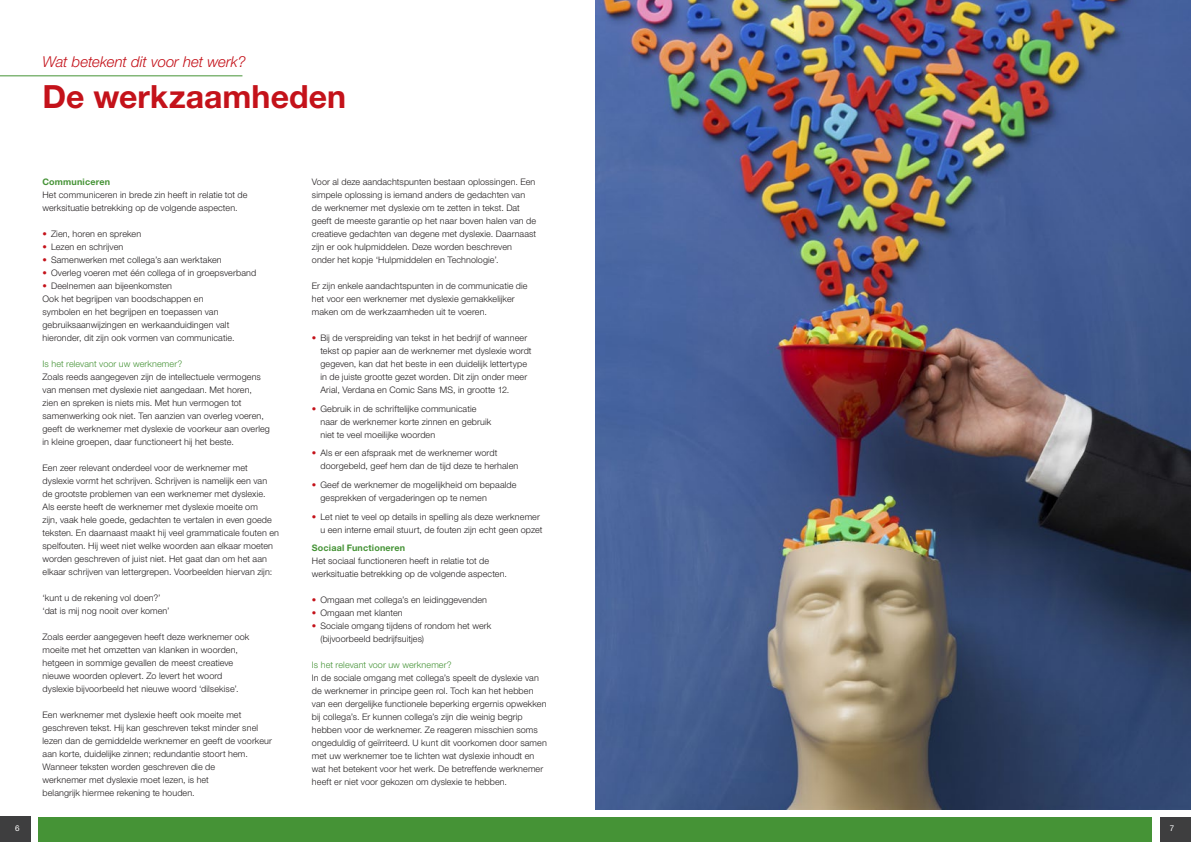
<style>
.page{position:relative;width:1191px;height:842px;background:#fff}
.page>*{position:absolute;margin:0;border:0;box-sizing:border-box;transform-origin:0 0}
.t1{font:700 32px "Helvetica Neue LT Std";color:#c4121a}
.t2{font:italic 300 15px "Helvetica Neue LT Std";letter-spacing:-.005em;color:#c4121a}
.t3{font:300 9px/13px "Helvetica Neue LT Std";letter-spacing:.01em;color:#231f20}
.t4{font:300 9px "Helvetica Neue LT Std";letter-spacing:.01em;color:#459336}
.t5{font:700 9px "Helvetica Neue LT Std";letter-spacing:.02em;color:#459336}
.t6{font:8px "Helvetica Neue LT Std";color:#fff}
.s1{color:#c4121a}
</style>
<div class="page">
<hr style="left:0;top:75px;width:242px;height:1px;background:#459336">
<img style="left:595px;top:0;width:596px;height:809px">
<div style="left:38px;top:817px;width:1113px;height:25px;background:#459336"></div>
<div style="left:0;top:817px;width:31px;height:25px;background:#3e3e3f"></div>
<div style="left:1160px;top:817px;width:31px;height:25px;background:#3e3e3f"></div>
<p class="t2" style="left:43px;top:53px;width:205px">Wat betekent dit voor het werk?</p>
<p class="t1" style="left:43px;top:77px;width:305px">De werkzaamheden</p>
<p class="t5" style="left:43px;top:176px;width:69px">Communiceren</p>
<p class="t3" style="left:43px;top:188px;width:206px">Het communiceren in brede zin heeft in relatie tot de werksituatie betrekking op de volgende aspecten.</p>
<p class="t3" style="left:43px;top:227px;width:100px"><span class="s1">•</span> Zien, horen en spreken</p>
<p class="t3" style="left:43px;top:240px;width:82px"><span class="s1">•</span> Lezen en schrijven</p>
<p class="t3" style="left:43px;top:253px;width:181px"><span class="s1">•</span> Samenwerken met collega’s aan werktaken</p>
<p class="t3" style="left:43px;top:266px;width:215px"><span class="s1">•</span> Overleg voeren met één collega of in groepsverband</p>
<p class="t3" style="left:43px;top:279px;width:131px"><span class="s1">•</span> Deelnemen aan bijeenkomsten</p>
<p class="t3" style="left:43px;top:292px;width:193px">Ook het begrijpen van boodschappen en symbolen en het begrijpen en toepassen van gebruiksaanwijzingen en werkaanduidingen valt hieronder, dit zijn ook vormen van communicatie.</p>
<p class="t4" style="left:43px;top:358px;width:141px">Is het relevant voor uw werknemer?</p>
<p class="t3" style="left:43px;top:370px;width:229px">Zoals reeds aangegeven zijn de intellectuele vermogens van mensen met dyslexie niet aangedaan. Met horen,<br>zien en spreken is niets mis. Met hun vermogen tot samenwerking ook niet. Ten aanzien van overleg voeren, geeft de werknemer met dyslexie de voorkeur aan overleg in kleine groepen, daar functioneert hij het beste.</p>
<p class="t3" style="left:43px;top:461px;width:238px">Een zeer relevant onderdeel voor de werknemer met dyslexie vormt het schrijven. Schrijven is namelijk een van de grootste problemen van een werknemer met dyslexie.<br>Als eerste heeft de werknemer met dyslexie moeite om<br>zijn, vaak hele goede, gedachten te vertalen in even goede teksten. En daarnaast maakt hij veel grammaticale fouten en spelfouten. Hij weet niet welke woorden aan elkaar moeten worden geschreven of juist niet. Het gaat dan om het aan elkaar schrijven van lettergrepen. Voorbeelden hiervan zijn:</p>
<p class="t3" style="left:43px;top:591px;width:120px">‘kunt u de rekening vol doen?’</p>
<p class="t3" style="left:43px;top:604px;width:129px">‘dat is mij nog nooit over komen’</p>
<p class="t3" style="left:43px;top:630px;width:208px">Zoals eerder aangegeven heeft deze werknemer ook moeite met het omzetten van klanken in woorden, hetgeen in sommige gevallen de meest creatieve nieuwe woorden oplevert. Zo levert het woord dyslexie bijvoorbeeld het nieuwe woord ‘dilsekise’.</p>
<p class="t3" style="left:43px;top:708px;width:231px">Een werknemer met dyslexie heeft ook moeite met geschreven tekst. Hij kan geschreven tekst minder snel lezen dan de gemiddelde werknemer en geeft de voorkeur aan korte, duidelijke zinnen; redundantie stoort hem.</p>
<p class="t3" style="left:43px;top:760px;width:174px">Wanneer teksten worden geschreven die de werknemer met dyslexie moet lezen, is het belangrijk hiermee rekening te houden.</p>
<p class="t3" style="left:312px;top:175px;width:226px">Voor al deze aandachtspunten bestaan oplossingen. Een simpele oplossing is iemand anders de gedachten van de werknemer met dyslexie om te zetten in tekst. Dat geeft de meeste garantie op het naar boven halen van de creatieve gedachten van degene met dyslexie. Daarnaast zijn er ook hulpmiddelen. Deze worden beschreven onder het kopje ‘Hulpmiddelen en Technologie’.</p>
<p class="t3" style="left:312px;top:279px;width:217px">Er zijn enkele aandachtspunten in de communicatie die het voor een werknemer met dyslexie gemakkelijker maken om de werkzaamheden uit te voeren.</p>
<p class="t3" style="left:320px;top:331px;width:213px;text-indent:-9px"><span class="s1">•</span> Bij de verspreiding van tekst in het bedrijf of wanneer tekst op papier aan de werknemer met dyslexie wordt gegeven, kan dat het beste in een duidelijk lettertype in de juiste grootte gezet worden. Dit zijn onder meer Arial, Verdana en Comic Sans MS, in grootte 12.</p>
<p class="t3" style="left:320px;top:402px;width:172px;text-indent:-9px"><span class="s1">•</span> Gebruik in de schriftelijke communicatie naar de werknemer korte zinnen en gebruik niet te veel moeilijke woorden</p>
<p class="t3" style="left:320px;top:446px;width:199px;text-indent:-9px"><span class="s1">•</span> Als er een afspraak met de werknemer wordt doorgebeld, geef hem dan de tijd deze te herhalen</p>
<p class="t3" style="left:320px;top:478px;width:198px;text-indent:-9px"><span class="s1">•</span> Geef de werknemer de mogelijkheid om bepaalde gesprekken of vergaderingen op te nemen</p>
<p class="t3" style="left:312px;top:510px;width:232px;text-align:right"><span class="s1">•</span> Let niet te veel op details in spelling als deze werknemer u een interne email stuurt, de fouten zijn echt geen opzet</p>
<p class="t5" style="left:312px;top:543px;width:95px">Sociaal Functioneren</p>
<p class="t3" style="left:312px;top:554px;width:197px">Het sociaal functioneren heeft in relatie tot de werksituatie betrekking op de volgende aspecten.</p>
<p class="t3" style="left:312px;top:593px;width:177px"><span class="s1">•</span> Omgaan met collega’s en leidinggevenden</p>
<p class="t3" style="left:312px;top:606px;width:92px"><span class="s1">•</span> Omgaan met klanten</p>
<p class="t3" style="left:312px;top:619px;width:181px"><span class="s1">•</span> Sociale omgang tijdens of rondom het werk</p>
<p class="t3" style="left:320px;top:632px;width:105px">(bijvoorbeeld bedrijfsuitjes)</p>
<p class="t4" style="left:312px;top:660px;width:141px">Is het relevant voor uw werknemer?</p>
<p class="t3" style="left:312px;top:671px;width:236px">In de sociale omgang met collega’s speelt de dyslexie van de werknemer in principe geen rol. Toch kan het hebben van een dergelijke functionele beperking ergernis opwekken bij collega’s. Er kunnen collega’s zijn die weinig begrip hebben voor de werknemer. Ze reageren misschien soms ongeduldig of geïrriteerd. U kunt dit voorkomen door samen met uw werknemer toe te lichten wat dyslexie inhoudt en wat het betekent voor het werk. De betreffende werknemer heeft er niet voor gekozen om dyslexie te hebben.</p>
<p class="t6" style="left:15px;top:823px;width:6px">6</p>
<p class="t6" style="left:1169px;top:823px;width:6px">7</p>
</div>
